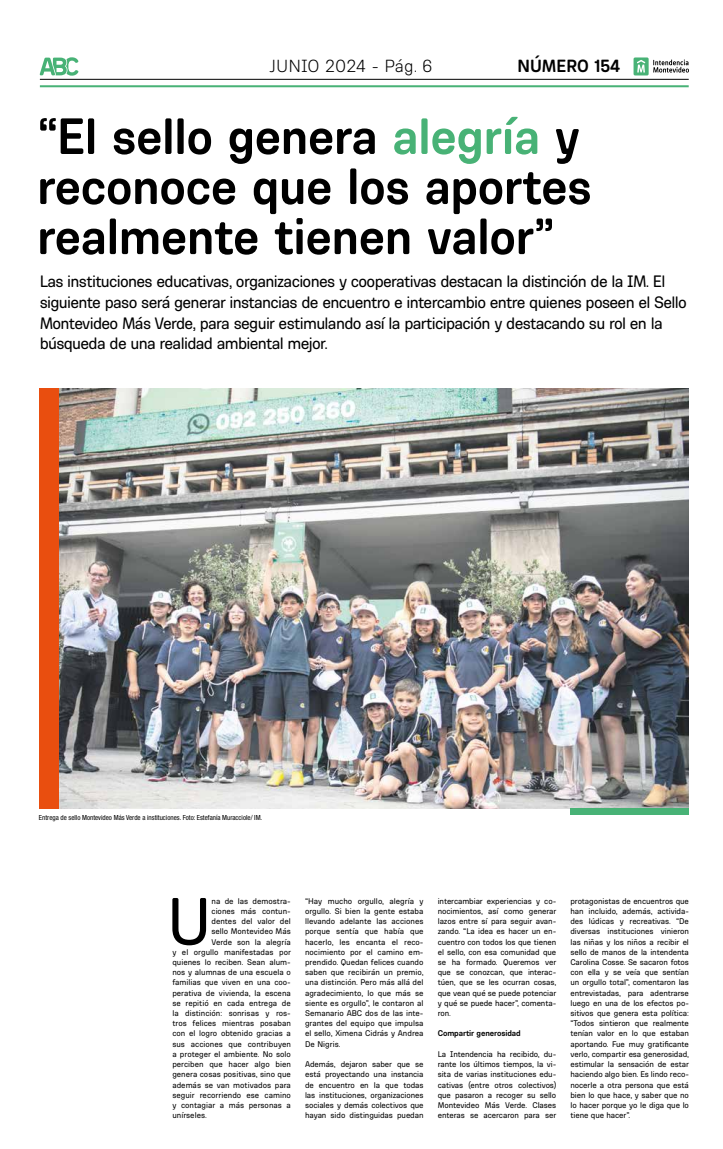
<style>
.page{position:relative;width:723px;height:1149px;background:#fff}
.page>*{position:absolute;margin:0;border:0;box-sizing:border-box;transform-origin:0 0}
.t1{font:68.5px "Ciudadana";color:#000}
.t2{font:700 52px/50px "Ciudadana";letter-spacing:-.01em;color:#000}
.t3{font:300 18px "Ciudadana";color:#000}
.t4{font:700 18px "Ciudadana";color:#000}
.t5{font:17px/20.6px "Ciudadana";letter-spacing:-.04em;color:#000}
.t6{font:8.5px/10.2px "Ciudadana";color:#000;text-align:justify}
.t7{font:700 8.5px "Ciudadana";letter-spacing:-.01em;color:#000}
.t8{font:condensed 7px "Helvetica Neue LT Std";color:#000}
.s1{color:#48b276}
</style>
<div class="page">
<hr style="left:40px;top:79px;width:649px;height:1px;background:#000">
<hr style="left:40px;top:85px;width:649px;height:2px;background:#48b276">
<svg style="left:40px;top:57px;width:39px;height:19px"></svg>
<svg style="left:633px;top:57px;width:56px;height:18px"></svg>
<img style="left:59px;top:388px;width:630px;height:420px">
<div style="left:570px;top:808px;width:119px;height:6px;background:#48b276"></div>
<div style="left:40px;top:388px;width:19px;height:420px;background:#e94e0f"></div>
<h3 class="t3" style="left:270px;top:56px;width:164px">JUNIO 2024 - Pág. 6</h3>
<h3 class="t4" style="left:517px;top:55px;width:104px">NÚMERO 154</h3>
<h2 class="t2" style="left:37px;top:110px;width:556px">“El sello genera <span class="s1">alegría</span> y reconoce que los aportes realmente tienen valor”</h2>
<p class="t5" style="left:40px;top:271px;width:649px">Las instituciones educativas, organizaciones y cooperativas destacan la distinción de la IM. El siguiente paso será generar instancias de encuentro e intercambio entre quienes poseen el Sello Montevideo Más Verde, para seguir estimulando así la participación y destacando su rol en la búsqueda de una realidad ambiental mejor.</p>
<p class="t8" style="left:39px;top:812px;width:225px">Entrega de sello Montevideo Más Verde a instituciones. Foto: Estefanía Muracciole/ IM.</p>
<h1 class="t1" style="left:167px;top:880px;width:46px">U</h1>
<p class="t6" style="left:211px;top:895px;width:81px">na de las demostra-</p>
<p class="t6" style="left:211px;top:905px;width:81px">ciones más contun-</p>
<p class="t6" style="left:211px;top:915px;width:81px">dentes del valor del</p>
<p class="t6" style="left:211px;top:925px;width:81px">sello Montevideo Más</p>
<p class="t6" style="left:211px;top:936px;width:81px">Verde son la alegría</p>
<p class="t6" style="left:172px;top:946px;width:120px">y el orgullo manifestadas por</p>
<p class="t6" style="left:172px;top:956px;width:120px">quienes lo reciben. Sean alum-</p>
<p class="t6" style="left:172px;top:966px;width:120px">nos y alumnas de una escuela o</p>
<p class="t6" style="left:172px;top:976px;width:120px">familias que viven en una coo-</p>
<p class="t6" style="left:172px;top:987px;width:120px">perativa de vivienda, la escena</p>
<p class="t6" style="left:172px;top:997px;width:120px">se repitió en cada entrega de</p>
<p class="t6" style="left:172px;top:1007px;width:120px">la distinción: sonrisas y ros-</p>
<p class="t6" style="left:172px;top:1017px;width:120px">tros felices mientras posaban</p>
<p class="t6" style="left:172px;top:1027px;width:120px">con el logro obtenido gracias a</p>
<p class="t6" style="left:172px;top:1038px;width:120px">sus acciones que contribuyen</p>
<p class="t6" style="left:172px;top:1048px;width:120px">a proteger el ambiente. No solo</p>
<p class="t6" style="left:172px;top:1058px;width:120px">perciben que hacer algo bien</p>
<p class="t6" style="left:172px;top:1068px;width:120px">genera cosas positivas, sino que</p>
<p class="t6" style="left:172px;top:1078px;width:120px">además se van motivados para</p>
<p class="t6" style="left:172px;top:1089px;width:120px">seguir recorriendo ese camino</p>
<p class="t6" style="left:172px;top:1099px;width:120px">y contagiar a más personas a</p>
<p class="t6" style="left:172px;top:1109px;width:36px">unírseles.</p>
<p class="t6" style="left:305px;top:895px;width:120px">“Hay mucho orgullo, alegría y orgullo. Si bien la gente estaba llevando adelante las acciones porque sentía que había que hacerlo, les encanta el reco&shy;nocimiento por el camino em&shy;prendido. Quedan felices cuando saben que recibirán un premio, una distinción. Pero más allá del agradecimiento, lo que más se siente es orgullo”, le contaron al Semanario ABC dos de las inte&shy;grantes del equipo que impulsa el sello, Ximena Cidrás y Andrea De Nigris.</p>
<p class="t6" style="left:305px;top:1058px;width:120px">Además, dejaron saber que se está proyectando una instancia de encuentro en la que todas las instituciones, organizaciones sociales y demás colectivos que hayan sido distinguidas puedan</p>
<p class="t6" style="left:438px;top:895px;width:120px">intercambiar experiencias y co&shy;nocimientos, así como generar lazos entre sí para seguir avan&shy;zando. “La idea es hacer un en&shy;cuentro con todos los que tienen el sello, con esa comunidad que se ha formado. Queremos ver que se conozcan, que interac&shy;túen, que se les ocurran cosas, que vean qué se puede potenciar y qué se puede hacer”, comenta&shy;ron.</p>
<p class="t7" style="left:438px;top:1028px;width:84px">Compartir generosidad</p>
<p class="t6" style="left:438px;top:1048px;width:120px">La Intendencia ha recibido, du&shy;rante los últimos tiempos, la vi&shy;sita de varias instituciones edu&shy;cativas (entre otros colectivos) que pasaron a recoger su sello Montevideo Más Verde. Clases enteras se acercaron para ser</p>
<p class="t6" style="left:570px;top:895px;width:120px">protagonistas de encuentros que han incluido, además, activida&shy;des lúdicas y recreativas. “De diversas instituciones vinieron las niñas y los niños a recibir el sello de manos de la intendenta Carolina Cosse. Se sacaron fotos con ella y se veía que sentían un orgullo total”, comentaron las entrevistadas, para adentrarse luego en una de los efectos po&shy;sitivos que genera esta política: “Todos sintieron que realmente tenían valor en lo que estaban aportando. Fue muy gratificante verlo, compartir esa generosidad, estimular la sensación de estar haciendo algo bien. Es lindo reco&shy;nocerle a otra persona que está bien lo que hace, y saber que no lo hacer porque yo le diga que lo tiene que hacer”.</p>
</div>
